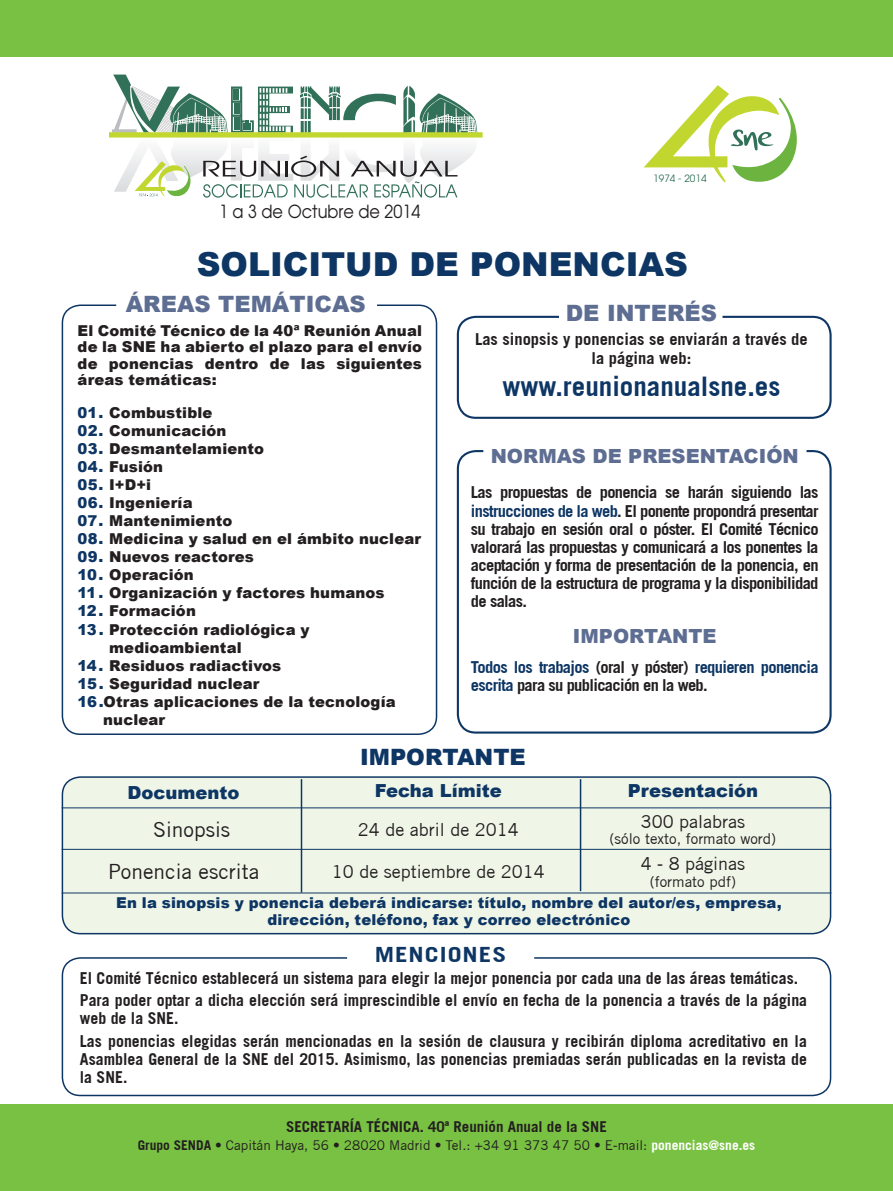
<style>
.page{position:relative;width:893px;height:1191px;background:#fff}
.page>*{position:absolute;margin:0;border:0;box-sizing:border-box;transform-origin:0 0}
.t1{font:900 33px "Arial";color:#0e3664}
.t2{font:700 27px "Trade Gothic";color:#0e3664}
.t3{font:900 22.5px "Arial";color:#5e6e93}
.t4{font:900 22.5px "Arial";color:#0e3664}
.t5{font:21px "Trade Gothic";color:#231f20}
.t6{font:700 21px "Trade Gothic";letter-spacing:.04em;color:#0e3664;scale:1.19 1}
.t7{font:900 19.5px "Arial";color:#5e6e93}
.t8{font:18px "Trade Gothic";color:#231f20}
.t9{font:900 18px "Arial";color:#0e3664}
.t10{font:18px "Avant Garde";color:#231f20;scale:.9 1}
.t11{font:700 16.5px/22.2px "Trade Gothic";color:#231f20;scale:.96 1}
.t12{font:700 16.5px/18px "Trade Gothic";color:#231f20;text-align:center}
.t13{font:700 16.5px/18px "Trade Gothic";letter-spacing:-.04em;color:#0e3664}
.t14{font:900 15px/16.5px "Arial";letter-spacing:.01em;color:#231f20;text-align:justify}
.t15{font:900 15px/16.5px "Arial";letter-spacing:.01em;color:#0e3664;text-align:center}
.t16{font:700 15px "Trade Gothic";color:#231f20}
.t17{font:15px "Trade Gothic";color:#231f20}
.t18{font:13.5px "Trade Gothic";color:#231f20}
.t19{font:10.05px "Avant Garde";color:#327159}
.s1{color:#0e3664}
.s2{color:#231f20}
.s3{font-weight:700}
.s4{font-weight:700;color:#fff}
</style>
<div class="page">
<div style="left:62px;top:304px;width:375px;height:431px;border:2px solid #0e3664;border-radius:18px"></div>
<div style="left:62px;top:777px;width:769px;height:156px;background:#eff6e8;border-radius:18px"></div>
<div style="left:62px;top:776px;width:769px;height:158px;border:2px solid #0e3664;border-radius:18px"></div>
<div style="left:0;top:1104px;width:893px;height:87px;background:#79c142"></div>
<div style="left:0;top:0;width:893px;height:56px;background:#79c142"></div>
<div style="left:62px;top:957px;width:769px;height:139px;border:2px solid #0e3664;border-radius:18px"></div>
<div style="left:457px;top:316px;width:375px;height:103px;border:2px solid #0e3664;border-radius:18px"></div>
<div style="left:559px;top:291px;width:163px;height:38px;background:#fff"></div>
<div style="left:457px;top:450px;width:375px;height:283px;border:2px solid #0e3664;border-radius:18px"></div>
<div style="left:483px;top:432px;width:323px;height:32px;background:#fff"></div>
<hr style="left:62px;top:807px;width:769px;height:1px;background:#0e3664">
<hr style="left:62px;top:849px;width:769px;height:1px;background:#0e3664">
<hr style="left:301px;top:779px;width:1px;height:113px;background:#0e3664">
<hr style="left:580px;top:779px;width:1px;height:112px;background:#0e3664">
<div style="left:347px;top:945px;width:187px;height:25px;background:#fff"></div>
<hr style="left:62px;top:892px;width:769px;height:1px;background:#0e3664">
<svg style="left:644px;top:85px;width:153px;height:97px"></svg>
<div style="left:116px;top:283px;width:261px;height:38px;background:#fff"></div>
<svg style="left:109px;top:75px;width:374px;height:123px"></svg>
<div style="left:316px;top:122px;width:83px;height:9px;background:#fff"></div>
<p class="t10" style="left:219px;top:200px;width:225px">1 a 3 de Octubre de 2014</p>
<p class="t19" style="left:653px;top:172px;width:55px">1974 - 2014</p>
<h1 class="t1" style="left:197px;top:241px;width:493px">SOLICITUD DE PONENCIAS</h1>
<h3 class="t3" style="left:126px;top:288px;width:241px">ÁREAS TEMÁTICAS</h3>
<p class="t14" style="left:78px;top:322px;width:346px">El Comité Técnico de la 40ª Reunión Anual de la SNE ha abierto el plazo para el envío de ponencias dentro de las siguientes áreas temáticas:</p>
<p class="t14" style="left:78px;top:404px;width:136px"><span class="s1">01.</span> Combustible</p>
<p class="t14" style="left:78px;top:422px;width:150px"><span class="s1">02.</span> Comunicación</p>
<p class="t14" style="left:78px;top:440px;width:188px"><span class="s1">03.</span> Desmantelamiento</p>
<p class="t14" style="left:78px;top:458px;width:87px"><span class="s1">04.</span> Fusión</p>
<p class="t14" style="left:78px;top:476px;width:75px"><span class="s1">05.</span> I+D+i</p>
<p class="t14" style="left:78px;top:494px;width:116px"><span class="s1">06.</span> Ingeniería</p>
<p class="t14" style="left:78px;top:512px;width:156px"><span class="s1">07.</span> Mantenimiento</p>
<p class="t14" style="left:78px;top:530px;width:345px"><span class="s1">08.</span> Medicina y salud en el ámbito nuclear</p>
<p class="t14" style="left:78px;top:548px;width:178px"><span class="s1">09.</span> Nuevos reactores</p>
<p class="t14" style="left:78px;top:566px;width:118px"><span class="s1">10.</span> Operación</p>
<p class="t14" style="left:78px;top:584px;width:308px"><span class="s1">11.</span> Organización y factores humanos</p>
<p class="t14" style="left:78px;top:602px;width:120px"><span class="s1">12.</span> Formación</p>
<p class="t14" style="left:109px;top:619px;width:202px;line-height:18px;text-indent:-32px"><span class="s1">13.</span> Protección radiológica y medioambiental</p>
<p class="t14" style="left:78px;top:656px;width:205px"><span class="s1">14.</span> Residuos radiactivos</p>
<p class="t14" style="left:78px;top:674px;width:183px"><span class="s1">15.</span> Seguridad nuclear</p>
<p class="t14" style="left:78px;top:692px;width:319px"><span class="s1">16.</span>Otras aplicaciones de la tecnología</p>
<p class="t14" style="left:103px;top:710px;width:64px">nuclear</p>
<h3 class="t3" style="left:566px;top:296px;width:153px">DE INTERÉS</h3>
<p class="t12" style="left:475px;top:329px;width:334px;line-height:19.5px">Las sinopsis y ponencias se enviarán a través de la página web:</p>
<h2 class="t2" style="left:502px;top:369px;width:280px">www.reunionanualsne.es</h2>
<h3 class="t7" style="left:491px;top:442px;width:310px">NORMAS DE PRESENTACIÓN</h3>
<p class="t12" style="left:471px;top:483px;width:349px;text-align:justify">Las propuestas de ponencia se harán siguiendo las <span class="s1">instrucciones de la web</span>. El ponente propondrá presentar su trabajo en sesión oral o póster. El Comité Técnico valorará las propuestas y comunicará a los ponentes la aceptación y forma de presentación de la ponencia, en función de la estructura de programa y la disponibilidad de salas.</p>
<h3 class="t7" style="left:573px;top:621px;width:145px">IMPORTANTE</h3>
<p class="t13" style="left:471px;top:658px;width:349px">Todos los trabajos <span class="s2">(oral y póster)</span> requieren ponencia escrita <span class="s2">para su publicación en la web.</span></p>
<h3 class="t4" style="left:360px;top:741px;width:167px">IMPORTANTE</h3>
<p class="t9" style="left:128px;top:779px;width:114px">Documento</p>
<p class="t9" style="left:375px;top:778px;width:129px">Fecha Límite</p>
<p class="t9" style="left:628px;top:778px;width:132px">Presentación</p>
<h3 class="t5" style="left:153px;top:817px;width:79px">Sinopsis</h3>
<p class="t8" style="left:358px;top:818px;width:162px">24 de abril de 2014</p>
<p class="t8" style="left:641px;top:810px;width:106px">300 palabras</p>
<p class="t17" style="left:610px;top:829px;width:168px">(sólo texto, formato word)</p>
<h3 class="t5" style="left:108px;top:859px;width:153px">Ponencia escrita</h3>
<p class="t8" style="left:332px;top:861px;width:214px">10 de septiembre de 2014</p>
<p class="t8" style="left:641px;top:853px;width:106px">4 - 8 páginas</p>
<p class="t17" style="left:650px;top:872px;width:88px">(formato pdf)</p>
<p class="t15" style="left:116px;top:894px;width:667px">En la sinopsis y ponencia deberá indicarse: título, nombre del autor/es, empresa, dirección, teléfono, fax y correo electrónico</p>
<h3 class="t6" style="left:375px;top:942px;width:112px">MENCIONES</h3>
<p class="t11" style="left:80px;top:966px;width:759px">El Comité Técnico establecerá un sistema para elegir la mejor ponencia por cada una de las áreas temáticas.<br>Para poder optar a dicha elección será imprescindible el envío en fecha de la ponencia a través de la página</p>
<p class="t11" style="left:80px;top:1007px;width:759px">web de la SNE.<br>Las ponencias elegidas serán mencionadas en la sesión de clausura y recibirán diploma acreditativo en la</p>
<p class="t11" style="left:80px;top:1049px;width:759px;line-height:18px">Asamblea General de la SNE del 2015. Asimismo, las ponencias premiadas serán publicadas en la revista de la SNE.</p>
<p class="t16" style="left:286px;top:1117px;width:322px">SECRETARÍA TÉCNICA. 40ª Reunión Anual de la SNE</p>
<p class="t18" style="left:138px;top:1137px;width:619px"><span class="s3">Grupo SENDA</span> • Capitán Haya, 56 • 28020 Madrid • Tel.: +34 91 373 47 50 • E-mail: <span class="s4">ponencias@sne.es</span></p>
</div>
